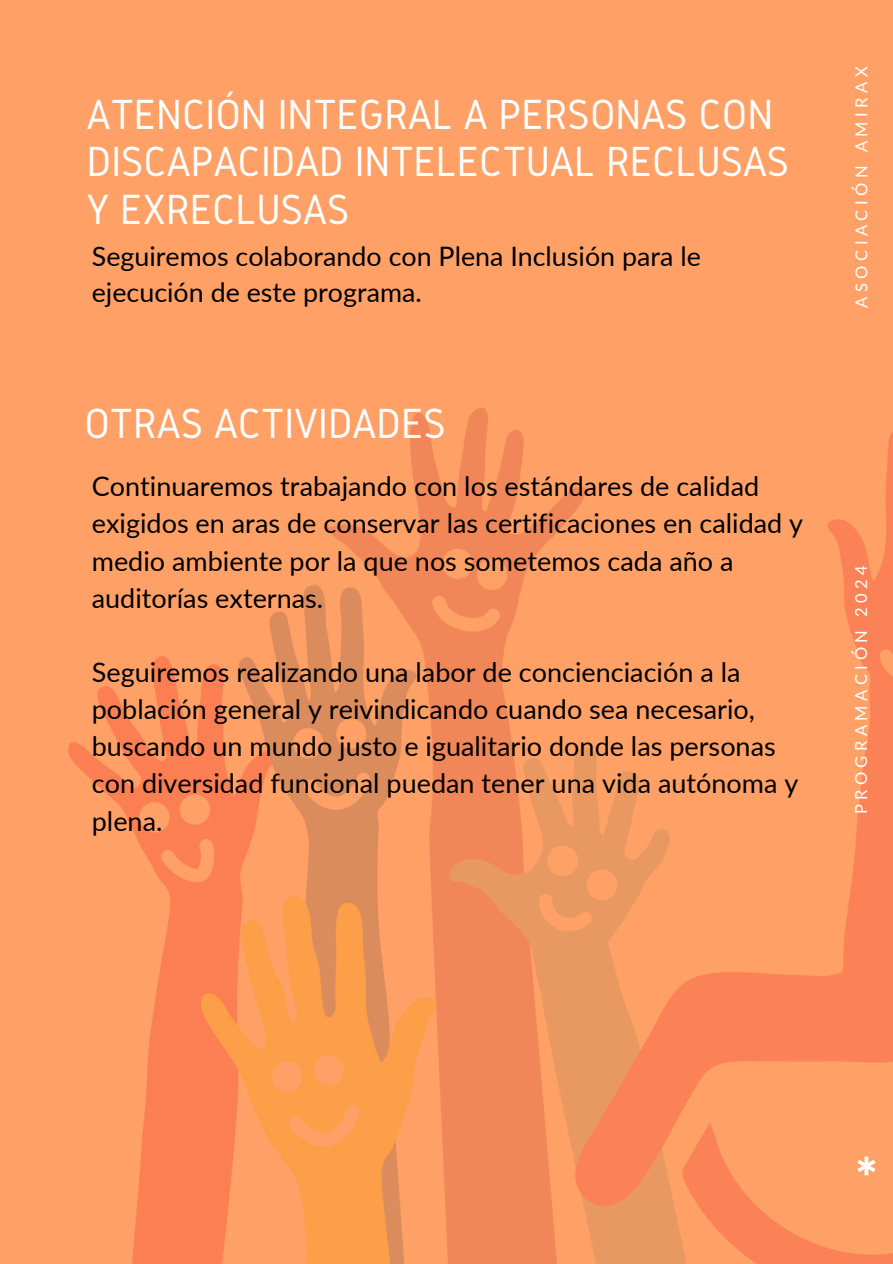
<style>
.page{position:relative;width:893px;height:1264px;background:#fff}
.page>*{position:absolute;margin:0;border:0;box-sizing:border-box;transform-origin:0 0}
.t1{font:900 52.95px "Lato Latin";color:#fff}
.t2{font:43.8px/47.2px "Gidole";color:#fff}
.t3{font:27px/37.2px "Lato";color:#000}
.t4{font:26.85px/36.9px "Lato";color:#000}
.t5{font:16.5px "Lato";letter-spacing:.27em;color:#fff}
</style>
<div class="page">
<img style="left:0;top:0;width:892px;height:1263px">
<h2 class="t2" style="left:87px;top:90px;width:703px">ATENCIÓN INTEGRAL A PERSONAS CON<br>DISCAPACIDAD INTELECTUAL RECLUSAS<br>Y EXRECLUSAS</h2>
<h2 class="t4" style="left:92px;top:237px;width:610px">Seguiremos colaborando con Plena Inclusión para le ejecución de este programa.</h2>
<p class="t2" style="left:84px;top:399px;width:363px">OTRAS ACTIVIDADES</p>
<p class="t3" style="left:92px;top:467px;width:712px">Continuaremos trabajando con los estándares de calidad exigidos en aras de conservar las certificaciones en calidad y medio ambiente por la que nos sometemos cada año a auditorías externas.</p>
<p class="t3" style="left:92px;top:653px;width:708px">Seguiremos realizando una labor de concienciación a la población general y reivindicando cuando sea necesario, buscando un mundo justo e igualitario donde las personas con diversidad funcional puedan tener una vida autónoma y plena.</p>
<h1 class="t5" style="left:851px;top:307px;width:242px;rotate:-90deg">ASOCIACIÓN AMIRAX</h1>
<h2 class="t5" style="left:850px;top:814px;width:251px;rotate:-90deg">PROGRAMACIÓN 2024</h2>
<h1 class="t1" style="left:855px;top:1154px;width:24px">*</h1>
</div>
